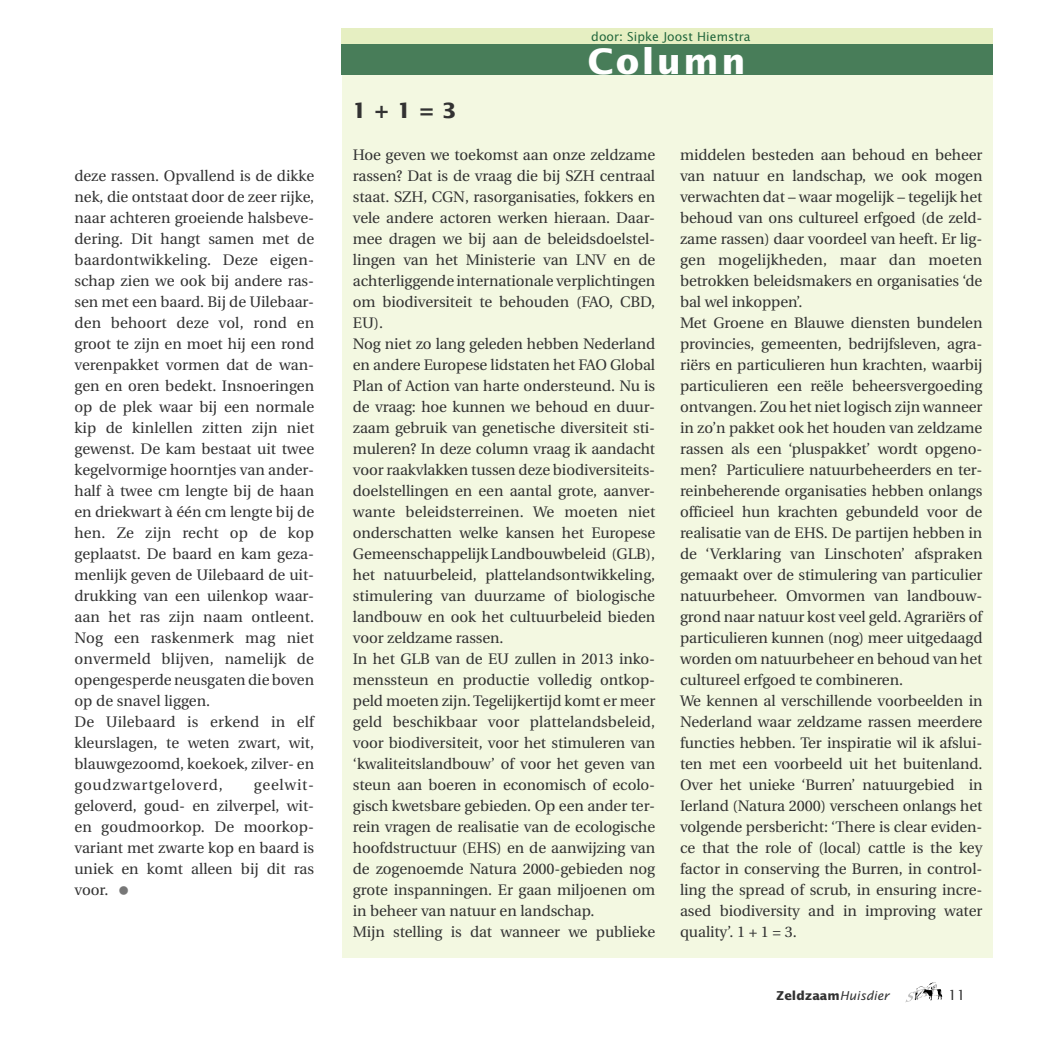
<style>
.page{position:relative;width:1042px;height:1042px;background:#fff}
.page>*{position:absolute;margin:0;border:0;box-sizing:border-box;transform-origin:0 0}
.t1{font:700 35px "Lucida Sans";letter-spacing:.07em;color:#fff}
.t2{font:700 21px "Lucida Sans";color:#323232}
.t3{font:15.22px/21px "Utopia";letter-spacing:-.005em;color:#323232}
.t4{font:14px "Lucida Sans";color:#323232}
.t5{font:12.25px "Lucida Sans";color:#21663c}
.t6{font:700 12.25px "Lucida Sans";color:#323232}
.s1{font-weight:400;font-style:italic}
</style>
<div class="page">
<div style="left:342px;top:76px;width:650px;height:882px;background:#f3f8e1"></div>
<div style="left:341px;top:44px;width:651px;height:31px;background:#487d59"></div>
<div style="left:341px;top:29px;width:651px;height:15px;background:#e6efc2"></div>
<svg style="left:906px;top:982px;width:36px;height:20px"></svg>
<p class="t3" style="left:74px;top:165px;width:241px">deze rassen. Opvallend is de dikke nek, die ontstaat door de zeer rijke, naar achteren groeiende halsbeve&shy;dering. Dit hangt samen met de baardontwikkeling. Deze eigen&shy;schap zien we ook bij andere ras&shy;sen met een baard. Bij de Uilebaar&shy;den behoort deze vol, rond en groot te zijn en moet hij een rond verenpakket vormen dat de wan&shy;gen en oren bedekt. Insnoeringen op de plek waar bij een normale kip de kinlellen zitten zijn niet gewenst. De kam bestaat uit twee kegelvormige hoorntjes van ander&shy;half à twee cm lengte bij de haan en driekwart à één cm lengte bij de hen. Ze zijn recht op de kop geplaatst. De baard en kam geza&shy;menlijk geven de Uilebaard de uit&shy;drukking van een uilenkop waar&shy;aan het ras zijn naam ontleent.<br>Nog een raskenmerk mag niet onvermeld blijven, namelijk de opengesperde neusgaten die boven op de snavel liggen.<br>De Uilebaard is erkend in elf kleurslagen, te weten zwart, wit, blauwgezoomd, koekoek, zilver- en goudzwartgeloverd,</p>
<p class="t3" style="left:74px;top:774px;width:241px;text-indent:179px">geelwit&shy;geloverd, goud- en zilverpel, wit&shy;en goudmoorkop. De moorkop&shy;variant met zwarte kop en baard is uniek en komt alleen bij dit ras voor.</p>
<p class="t5" style="left:591px;top:29px;width:161px">door: Sipke Joost Hiemstra</p>
<h2 class="t2" style="left:352px;top:97px;width:105px">1 + 1 = 3</h2>
<h1 class="t1" style="left:588px;top:40px;width:159px">Column</h1>
<p class="t3" style="left:353px;top:144px;width:304px">Hoe geven we toekomst aan onze zeldzame rassen? Dat is de vraag die bij SZH centraal staat. SZH, CGN, rasorganisaties, fokkers en vele andere actoren werken hieraan. Daar&shy;mee dragen we bij aan de beleidsdoelstel&shy;lingen van het Ministerie van LNV en de achterliggende internationale verplichtingen om biodiversiteit te behouden (FAO, CBD, EU).<br>Nog niet zo lang geleden hebben Nederland en andere Europese lidstaten het FAO Global Plan of Action van harte ondersteund. Nu is de vraag: hoe kunnen we behoud en duur&shy;zaam gebruik van genetische diversiteit sti&shy;muleren? In deze column vraag ik aandacht voor raakvlakken tussen deze biodiversiteits&shy;doelstellingen en een aantal grote, aanver&shy;wante beleidsterreinen. We moeten niet onderschatten welke kansen het Europese Gemeenschappelijk Landbouwbeleid (GLB), het natuurbeleid, plattelandsontwikkeling, stimulering van duurzame of biologische landbouw en ook het cultuurbeleid bieden voor zeldzame rassen.<br>In het GLB van de EU zullen in 2013 inko&shy;menssteun en productie volledig ontkop&shy;peld moeten zijn. Tegelijkertijd komt er meer geld beschikbaar voor plattelandsbeleid, voor biodiversiteit, voor het stimuleren van ‘kwaliteitslandbouw’ of voor het geven van steun aan boeren in economisch of ecolo&shy;gisch kwetsbare gebieden. Op een ander ter&shy;rein vragen de realisatie van de ecologische hoofdstructuur (EHS) en de aanwijzing van de zogenoemde Natura 2000-gebieden nog grote inspanningen. Er gaan miljoenen om in beheer van natuur en landschap.<br>Mijn stelling is dat wanneer we publieke</p>
<p class="t3" style="left:680px;top:144px;width:304px">middelen besteden aan behoud en beheer van natuur en landschap, we ook mogen verwachten dat – waar mogelijk – tegelijk het behoud van ons cultureel erfgoed (de zeld&shy;zame rassen) daar voordeel van heeft. Er lig&shy;gen mogelijkheden, maar dan moeten betrokken beleidsmakers en organisaties ‘de bal wel inkoppen’.<br>Met Groene en Blauwe diensten bundelen provincies, gemeenten, bedrijfsleven, agra&shy;riërs en particulieren hun krachten, waarbij particulieren een reële beheersvergoeding ontvangen. Zou het niet logisch zijn wanneer in zo’n pakket ook het houden van zeldzame rassen als een ‘pluspakket’ wordt opgeno&shy;men? Particuliere natuurbeheerders en ter&shy;reinbeherende organisaties hebben onlangs officieel hun krachten gebundeld voor de realisatie van de EHS. De partijen hebben in de ‘Verklaring van Linschoten’ afspraken gemaakt over de stimulering van particulier natuurbeheer. Omvormen van landbouw&shy;grond naar natuur kost veel geld. Agrariërs of particulieren kunnen (nog) meer uitgedaagd worden om natuurbeheer en behoud van het cultureel erfgoed te combineren.<br>We kennen al verschillende voorbeelden in Nederland waar zeldzame rassen meerdere functies hebben. Ter inspiratie wil ik afslui&shy;ten met een voorbeeld uit het buitenland.<br>Over het unieke ‘Burren’ natuurgebied in Ierland (Natura 2000) verscheen onlangs het volgende persbericht: ‘There is clear eviden&shy;ce that the role of (local) cattle is the key factor in conserving the Burren, in control&shy;ling the spread of scrub, in ensuring incre&shy;ased biodiversity and in improving water quality’. 1 + 1 = 3.</p>
<p class="t6" style="left:776px;top:988px;width:115px">Zeldzaam<span class="s1">Huisdier</span></p>
<p class="t4" style="left:948px;top:986px;width:19px">11</p>
</div>
